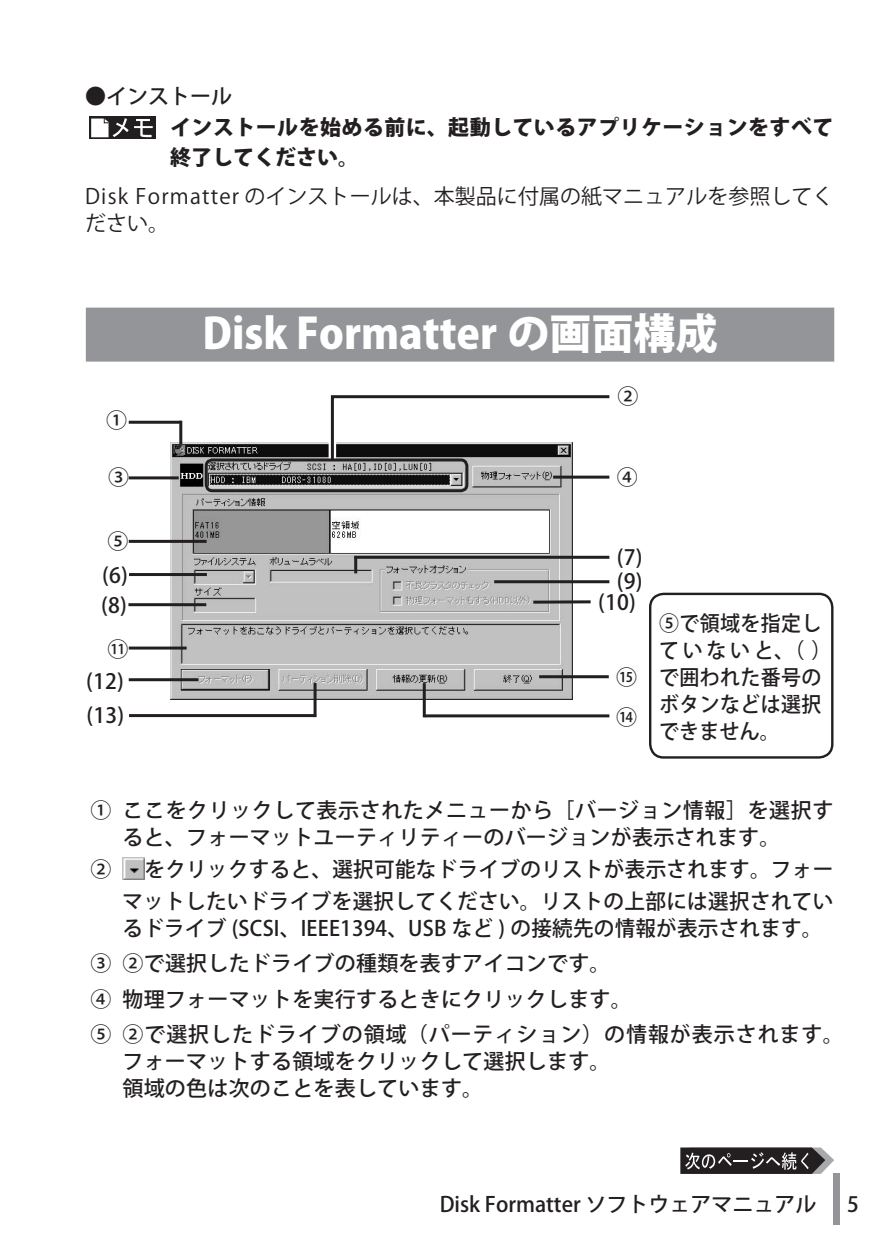
<style>
.page{position:relative;width:893px;height:1259px;background:#fff}
.page>*{position:absolute;margin:0;border:0;box-sizing:border-box;transform-origin:0 0}
._04_大ﾀｲﾄﾙ_A6{font:800 42px "Koz Go Std";color:#fff}
._25_画面手順キャプ_A6{font:500 21px/27px "Koz Go Std";letter-spacing:.01em;color:#231f20}
._25_画面手順キャプ_A6-2{font:500 21px/27px "Koz Go Std";letter-spacing:.045em;color:#231f20}
._10_本文_A6{font:21px/27px "Koz Go Std";color:#231f20}
._52_注意_A6{font:800 21px/29.7px "Koz Go Std";letter-spacing:.02em;color:#231f20}
._25_画面手順キャプ_A6-3{font:500 21px/27px "Koz Go Std";letter-spacing:.01em;color:#231f20;scale:.95 1}
._25_キャプション_A6{font:500 21px "Koz Go Std";color:#231f20}
._04_大中ﾀｲﾄﾙﾘｰﾄﾞ_A6{font:500 21px "Koz Go Std";color:#231f20}
</style>
<div class="page">
<div style="left:834px;top:1174px;width:6px;height:51px;background:#939598"></div>
<div style="left:86px;top:308px;width:748px;height:54px;background:#939598"></div>
<img style="left:171px;top:442px;width:401px;height:258px">
<img style="left:123px;top:858px;width:21px;height:21px">
<hr style="left:553px;top:475px;width:56px;height:3px;background:#231f20">
<hr style="left:129px;top:476px;width:50px;height:3px;background:#231f20">
<hr style="left:179px;top:421px;width:3px;height:23px;background:#231f20">
<hr style="left:129px;top:421px;width:53px;height:3px;background:#231f20">
<hr style="left:129px;top:540px;width:78px;height:3px;background:#231f20">
<hr style="left:128px;top:603px;width:78px;height:3px;background:#231f20">
<hr style="left:129px;top:646px;width:58px;height:3px;background:#231f20">
<hr style="left:129px;top:678px;width:69px;height:3px;background:#231f20">
<hr style="left:354px;top:556px;width:255px;height:3px;background:#231f20">
<hr style="left:354px;top:556px;width:3px;height:17px;background:#231f20">
<hr style="left:129px;top:573px;width:78px;height:3px;background:#231f20">
<hr style="left:314px;top:683px;width:3px;height:34px;background:#231f20">
<hr style="left:129px;top:714px;width:187px;height:3px;background:#231f20">
<hr style="left:423px;top:683px;width:3px;height:34px;background:#231f20">
<hr style="left:425px;top:714px;width:184px;height:3px;background:#231f20">
<hr style="left:494px;top:580px;width:115px;height:3px;background:#231f20">
<hr style="left:533px;top:600px;width:58px;height:3px;background:#231f20">
<hr style="left:539px;top:675px;width:70px;height:3px;background:#231f20">
<div style="left:649px;top:593px;width:184px;height:165px;border:2px solid #231f20;border-radius:14px"></div>
<svg style="left:90px;top:117px;width:66px;height:22px"></svg>
<svg style="left:91px;top:117px;width:62px;height:20px"></svg>
<svg style="left:325px;top:395px;width:285px;height:72px"></svg>
<div style="left:205px;top:458px;width:263px;height:34px;border:3px solid #231f20;border-radius:6px"></div>
<svg style="left:680px;top:1147px;width:154px;height:27px;background:#4f4c4d"></svg>
<p class="_04_大中ﾀｲﾄﾙﾘｰﾄﾞ_A6" style="left:85px;top:83px;width:149px">●インストール</p>
<p class="_52_注意_A6" style="left:170px;top:114px;width:665px">インストールを始める前に、起動しているアプリケーションをすべて終了してください。</p>
<p class="_10_本文_A6" style="left:85px;top:184px;width:750px">Disk Formatter のインストールは、本製品に付属の紙マニュアルを参照してください。</p>
<p class="_04_大ﾀｲﾄﾙ_A6" style="left:203px;top:306px;width:516px">Disk Formatter の画面構成</p>
<p class="_25_キャプション_A6" style="left:106px;top:407px;width:22px">①</p>
<p class="_25_キャプション_A6" style="left:617px;top:383px;width:22px">②</p>
<p class="_25_キャプション_A6" style="left:108px;top:464px;width:22px">③</p>
<p class="_25_キャプション_A6" style="left:617px;top:464px;width:22px">④</p>
<p class="_25_キャプション_A6" style="left:108px;top:528px;width:22px">⑤</p>
<p class="_25_キャプション_A6" style="left:102px;top:562px;width:27px">(6)</p>
<p class="_25_画面手順キャプ_A6" style="left:101px;top:592px;width:27px">(8)</p>
<p class="_25_キャプション_A6" style="left:108px;top:636px;width:22px">⑪</p>
<p class="_25_キャプション_A6" style="left:86px;top:668px;width:39px">(12)</p>
<p class="_25_キャプション_A6" style="left:86px;top:702px;width:39px">(13)</p>
<p class="_25_キャプション_A6" style="left:617px;top:544px;width:27px">(7)</p>
<p class="_25_キャプション_A6" style="left:617px;top:568px;width:27px">(9)</p>
<p class="_25_キャプション_A6" style="left:598px;top:589px;width:39px">(10)</p>
<p class="_25_キャプション_A6" style="left:616px;top:663px;width:22px">⑮</p>
<p class="_25_キャプション_A6" style="left:616px;top:703px;width:22px">⑭</p>
<p class="_25_画面手順キャプ_A6-3" style="left:659px;top:611px;width:183px">⑤で領域を指定していないと、（ ）で囲われた番号のボタンなどは選択できません。</p>
<p class="_25_画面手順キャプ_A6" style="left:123px;top:798px;width:712px;text-indent:-32px">① ここをクリックして表示されたメニューから［バージョン情報］を選択すると、フォーマットユーティリティーのバージョンが表示されます。</p>
<p class="_25_画面手順キャプ_A6" style="left:91px;top:856px;width:22px">②</p>
<p class="_25_画面手順キャプ_A6" style="left:123px;top:854px;width:712px;line-height:31.8px;text-align:right">をクリックすると、選択可能なドライブのリストが表示されます。フォーマットしたいドライブを選択してください。リストの上部には選択されてい</p>
<p class="_25_画面手順キャプ_A6" style="left:123px;top:915px;width:701px">るドライブ (SCSI、IEEE1394、USB など ) の接続先の情報が表示されます。</p>
<p class="_25_画面手順キャプ_A6" style="left:91px;top:951px;width:522px">③ ②で選択したドライブの種類を表すアイコンです。</p>
<p class="_25_画面手順キャプ_A6" style="left:91px;top:986px;width:543px">④ 物理フォーマットを実行するときにクリックします。</p>
<p class="_25_画面手順キャプ_A6-2" style="left:123px;top:1022px;width:723px;text-indent:-32px">⑤ ②で選択したドライブの領域（パーティション）の情報が表示されます。フォーマットする領域をクリックして選択します。</p>
<p class="_25_画面手順キャプ_A6" style="left:123px;top:1076px;width:362px">領域の色は次のことを表しています。</p>
<p class="_25_画面手順キャプ_A6" style="left:440px;top:1192px;width:378px">Disk Formatter ソフトウェアマニュアル</p>
<p class="_25_画面手順キャプ_A6" style="left:847px;top:1192px;width:13px">5</p>
</div>
